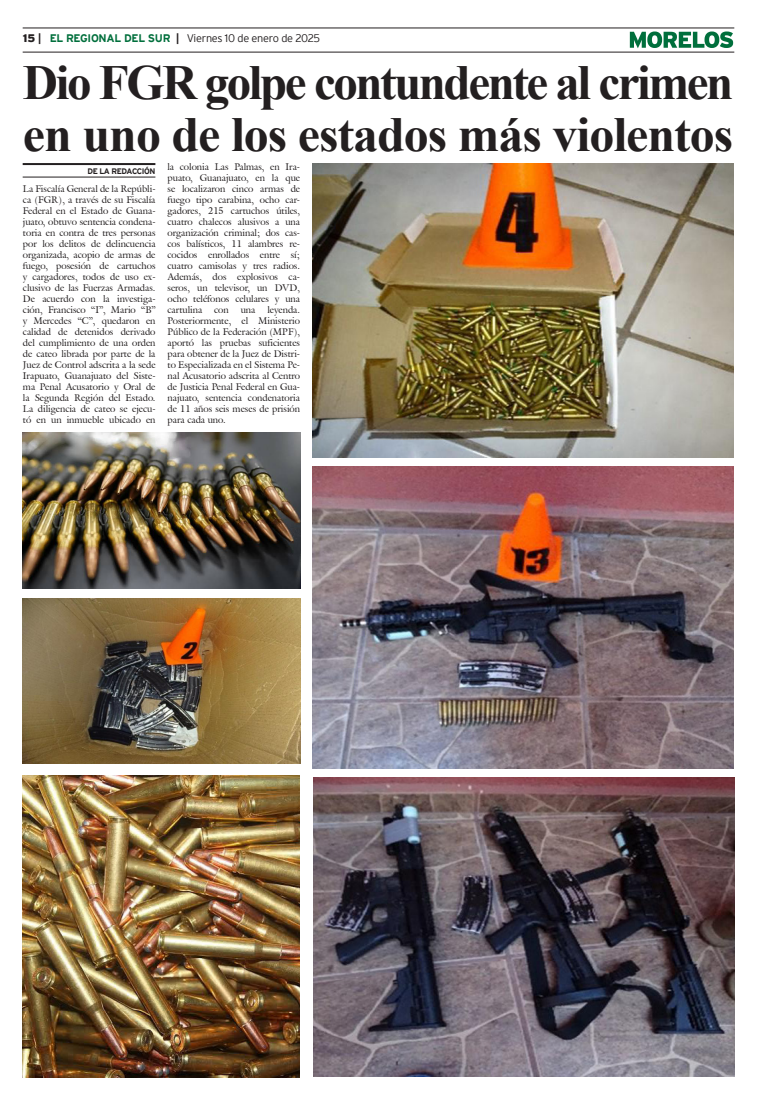
<style>
.page{position:relative;width:757px;height:1106px;background:#fff}
.page>*{position:absolute;margin:0;border:0;box-sizing:border-box;transform-origin:0 0}
.Cabeza_01{font:700 49px/52px "Times New Roman";letter-spacing:-.05em;color:#231f20}
.t1{font:300 11px "Interstate";letter-spacing:-.025em;color:#231f20}
.t2{font:9.5px/11px "Galliard IT Cby BT";color:#231f20;text-align:justify}
.t3{font:700 8px "Interstate";letter-spacing:-.05em;color:#231f20}
.s1{font-weight:900}
.s2{font-weight:700}
.s3{font-weight:700;color:#006f3c}
</style>
<div class="page">
<hr style="left:23px;top:28px;width:711px;height:1px;background:#231f20">
<hr style="left:23px;top:52px;width:711px;height:1px;background:#231f20">
<svg style="left:630px;top:31px;width:103px;height:17px"></svg>
<hr style="left:23px;top:163px;width:132px;height:2px;background:#231f20">
<hr style="left:23px;top:177px;width:132px;height:1px;background:#231f20">
<img style="left:23px;top:432px;width:277px;height:156px">
<img style="left:23px;top:598px;width:277px;height:165px">
<img style="left:312px;top:163px;width:421px;height:295px">
<img style="left:312px;top:467px;width:421px;height:301px">
<img style="left:313px;top:777px;width:421px;height:299px">
<img style="left:23px;top:775px;width:277px;height:302px">
<p class="t1" style="left:23px;top:32px;width:299px"><span class="s1">15</span> <span class="s2">|</span> <span class="s3">EL REGIONAL DEL SUR</span> <span class="s2">|</span> Viernes 10 de enero de 2025</p>
<p class="Cabeza_01" style="left:23px;top:55px;width:712px">Dio FGR golpe contundente al crimen en uno de los estados más violentos</p>
<p class="t3" style="left:87px;top:166px;width:69px">DE LA REDACCIÓN</p>
<p class="t2" style="left:168px;top:161px;width:134px">la colonia Las Palmas, en Ira&shy;puato, Guanajuato, en la que se localizaron cinco armas de fuego tipo carabina, ocho car&shy;gadores, 215 cartuchos útiles, cuatro chalecos alusivos a una organización criminal; dos cas&shy;cos balísticos, 11 alambres re&shy;cocidos enrollados entre sí; cuatro camisolas y tres radios.<br>Además, dos explosivos ca&shy;seros, un televisor, un DVD, ocho teléfonos celulares y una cartulina</p>
<p class="t2" style="left:23px;top:183px;width:134px">La Fiscalía General de la Repúbli&shy;ca (FGR), a través de su Fiscalía Federal en el Estado de Guana&shy;juato, obtuvo sentencia condena&shy;toria en contra de tres personas por los delitos de delincuencia organizada, acopio de armas de fuego, posesión de cartuchos y cargadores, todos de uso ex&shy;clusivo de las Fuerzas Armadas.<br>De acuerdo con la investiga&shy;ción, Francisco “I”, Mario “B” y Mercedes “C”, quedaron en calidad de detenidos derivado del cumplimiento de una orden de cateo librada por parte de la Juez de Control adscrita a la sede Irapuato, Guanajuato del Siste&shy;ma Penal Acusatorio y Oral de la Segunda Región del Estado.<br>La diligencia de cateo se ejecu&shy;tó en un inmueble ubicado en</p>
<p class="t2" style="left:168px;top:304px;width:134px;text-indent:100px">leyenda.<br>Posteriormente, el Ministerio Público de la Federación (MPF), aportó las pruebas suficientes para obtener de la Juez de Distri&shy;to Especializada en el Sistema Pe&shy;nal Acusatorio adscrita al Centro de Justicia Penal Federal en Gua&shy;najuato, sentencia condenatoria de 11 años seis meses de prisión para cada uno.</p>
<p class="t2" style="left:214px;top:304px;width:16px">con</p>
<p class="t2" style="left:241px;top:304px;width:16px">una</p>
</div>
